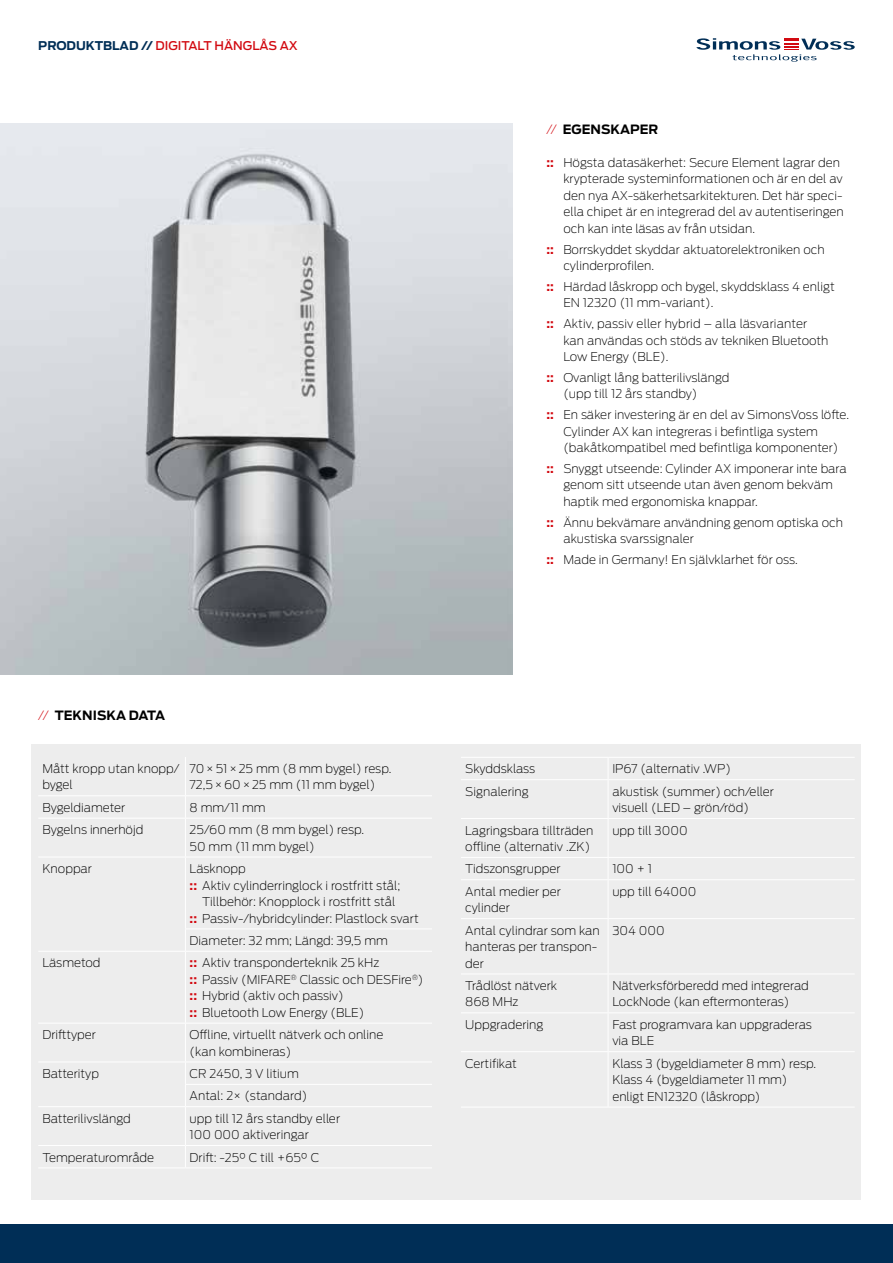
<style>
.page{position:relative;width:893px;height:1263px;background:#fff}
.page>*{position:absolute;margin:0;border:0;box-sizing:border-box;transform-origin:0 0}
.t1{font:700 12.75px "Antenna";color:#000}
.t2{font:200 12px/16.5px "Antenna";color:#000}
.t3{font:500 12px "Antenna";color:#d20a11}
.s1{font-weight:700;color:#002e56}
.s2{font-weight:200;color:#d20a11}
.s3{font-weight:700;color:#d20a11}
</style>
<div class="page">
<img style="left:0;top:123px;width:512px;height:551px">
<div style="left:0;top:1225px;width:893px;height:38px;background:#002e56"></div>
<div style="left:31px;top:744px;width:830px;height:455px;background:#ededed"></div>
<hr style="left:38px;top:795px;width:147px;height:1px;background:#fff">
<hr style="left:185px;top:795px;width:247px;height:1px;background:#fff">
<hr style="left:38px;top:818px;width:147px;height:1px;background:#fff">
<hr style="left:185px;top:818px;width:247px;height:1px;background:#fff">
<hr style="left:38px;top:857px;width:147px;height:1px;background:#fff">
<hr style="left:185px;top:857px;width:247px;height:1px;background:#fff">
<hr style="left:185px;top:928px;width:247px;height:1px;background:#fff">
<hr style="left:38px;top:951px;width:147px;height:1px;background:#fff">
<hr style="left:185px;top:951px;width:247px;height:1px;background:#fff">
<hr style="left:38px;top:1023px;width:147px;height:1px;background:#fff">
<hr style="left:185px;top:1023px;width:247px;height:1px;background:#fff">
<hr style="left:38px;top:1061px;width:147px;height:1px;background:#fff">
<hr style="left:185px;top:1061px;width:247px;height:1px;background:#fff">
<hr style="left:185px;top:1084px;width:247px;height:1px;background:#fff">
<hr style="left:38px;top:1106px;width:147px;height:1px;background:#fff">
<hr style="left:185px;top:1106px;width:247px;height:1px;background:#fff">
<hr style="left:38px;top:1145px;width:147px;height:1px;background:#fff">
<hr style="left:185px;top:1145px;width:247px;height:1px;background:#fff">
<hr style="left:38px;top:1167px;width:147px;height:1px;background:#fff">
<hr style="left:185px;top:1167px;width:247px;height:1px;background:#fff">
<hr style="left:185px;top:757px;width:1px;height:38px;background:#fff">
<svg style="left:185px;top:796px;width:1px;height:22px"></svg>
<hr style="left:185px;top:818px;width:1px;height:39px;background:#fff">
<hr style="left:185px;top:857px;width:1px;height:71px;background:#fff">
<svg style="left:185px;top:929px;width:1px;height:22px"></svg>
<hr style="left:185px;top:952px;width:1px;height:71px;background:#fff">
<hr style="left:185px;top:1023px;width:1px;height:38px;background:#fff">
<svg style="left:185px;top:1062px;width:1px;height:44px"></svg>
<hr style="left:185px;top:1107px;width:1px;height:38px;background:#fff">
<svg style="left:185px;top:1146px;width:1px;height:21px"></svg>
<hr style="left:461px;top:757px;width:147px;height:1px;background:#fff">
<hr style="left:608px;top:757px;width:247px;height:1px;background:#fff">
<hr style="left:461px;top:779px;width:147px;height:1px;background:#fff">
<hr style="left:608px;top:779px;width:247px;height:1px;background:#fff">
<hr style="left:461px;top:818px;width:147px;height:1px;background:#fff">
<hr style="left:608px;top:818px;width:247px;height:1px;background:#fff">
<hr style="left:461px;top:857px;width:147px;height:1px;background:#fff">
<hr style="left:608px;top:857px;width:247px;height:1px;background:#fff">
<hr style="left:461px;top:879px;width:147px;height:1px;background:#fff">
<hr style="left:608px;top:879px;width:247px;height:1px;background:#fff">
<hr style="left:461px;top:918px;width:147px;height:1px;background:#fff">
<hr style="left:608px;top:918px;width:247px;height:1px;background:#fff">
<hr style="left:461px;top:973px;width:147px;height:1px;background:#fff">
<hr style="left:608px;top:973px;width:247px;height:1px;background:#fff">
<hr style="left:461px;top:1051px;width:147px;height:1px;background:#fff">
<hr style="left:608px;top:1051px;width:247px;height:1px;background:#fff">
<hr style="left:461px;top:1107px;width:147px;height:1px;background:#fff">
<hr style="left:608px;top:1107px;width:247px;height:1px;background:#fff">
<hr style="left:608px;top:780px;width:1px;height:38px;background:#fff">
<hr style="left:608px;top:819px;width:1px;height:38px;background:#fff">
<hr style="left:608px;top:880px;width:1px;height:38px;background:#fff">
<hr style="left:608px;top:919px;width:1px;height:54px;background:#fff">
<hr style="left:608px;top:974px;width:1px;height:38px;background:#fff">
<hr style="left:608px;top:1052px;width:1px;height:55px;background:#fff">
<hr style="left:461px;top:1012px;width:147px;height:1px;background:#fff">
<hr style="left:608px;top:1012px;width:247px;height:1px;background:#fff">
<hr style="left:608px;top:1013px;width:1px;height:38px;background:#fff">
<svg style="left:696px;top:38px;width:159px;height:24px"></svg>
<p class="t3" style="left:38px;top:37px;width:261px"><span class="s1">PRODUKTBLAD //</span> DIGITALT HÄNGLÅS AX</p>
<p class="t1" style="left:546px;top:120px;width:114px"><span class="s2">//</span> EGENSKAPER</p>
<p class="t2" style="left:563px;top:154px;width:282px;text-indent:-17px"><span class="s3">::</span> Högsta datasäkerhet: Secure Element lagrar den krypterade systeminformationen och är en del av den nya AX-säkerhetsarkitekturen. Det här speci&shy;ella chipet är en integrerad del av autentiseringen och kan inte läsas av från utsidan.</p>
<p class="t2" style="left:563px;top:241px;width:263px;text-indent:-17px"><span class="s3">::</span> Borrskyddet skyddar aktuatorelektroniken och cylinderprofilen.</p>
<p class="t2" style="left:563px;top:278px;width:273px;text-indent:-17px"><span class="s3">::</span> Härdad låskropp och bygel, skyddsklass 4 enligt<br>EN 12320 (11 mm-variant).</p>
<p class="t2" style="left:563px;top:315px;width:267px;text-indent:-17px"><span class="s3">::</span> Aktiv, passiv eller hybrid – alla läsvarianter kan användas och stöds av tekniken Bluetooth<br>Low Energy (BLE).</p>
<p class="t2" style="left:563px;top:369px;width:168px;text-indent:-17px"><span class="s3">::</span> Ovanligt lång batterilivslängd (upp till 12 års standby)</p>
<p class="t2" style="left:563px;top:406px;width:287px;text-indent:-17px"><span class="s3">::</span> En säker investering är en del av SimonsVoss löfte.<br>Cylinder AX kan integreras i befintliga system (bakåtkompatibel med befintliga komponenter)</p>
<p class="t2" style="left:563px;top:460px;width:285px;text-indent:-17px"><span class="s3">::</span> Snyggt utseende: Cylinder AX imponerar inte bara genom sitt utseende utan även genom bekväm haptik med ergonomiska knappar.</p>
<p class="t2" style="left:563px;top:514px;width:281px;text-indent:-17px"><span class="s3">::</span> Ännu bekvämare användning genom optiska och akustiska svarssignaler</p>
<p class="t2" style="left:546px;top:551px;width:253px"><span class="s3">::</span> Made in Germany! En självklarhet för oss.</p>
<p class="t1" style="left:38px;top:707px;width:128px"><span class="s2">//</span> TEKNISKA DATA</p>
<p class="t2" style="left:43px;top:760px;width:138px">Mått kropp utan knopp/ bygel</p>
<p class="t2" style="left:190px;top:760px;width:203px">70×51×25 mm (8 mm bygel) resp.<br>72,5×60×25 mm (11 mm bygel)</p>
<p class="t2" style="left:43px;top:799px;width:84px">Bygeldiameter</p>
<p class="t2" style="left:190px;top:799px;width:78px">8 mm/11 mm</p>
<p class="t2" style="left:43px;top:821px;width:102px">Bygelns innerhöjd</p>
<p class="t2" style="left:190px;top:821px;width:176px">25/60 mm (8 mm bygel) resp.<br>50 mm (11 mm bygel)</p>
<p class="t2" style="left:43px;top:860px;width:51px">Knoppar</p>
<p class="t2" style="left:190px;top:860px;width:58px">Läsknopp</p>
<p class="t2" style="left:190px;top:876px;width:212px"><span class="s3">::</span> Aktiv cylinderringlock i rostfritt stål;</p>
<p class="t2" style="left:202px;top:893px;width:195px">Tillbehör: Knopplock i rostfritt stål</p>
<p class="t2" style="left:190px;top:909px;width:231px"><span class="s3">::</span> Passiv-/hybridcylinder: Plastlock svart</p>
<p class="t2" style="left:190px;top:932px;width:200px">Diameter: 32 mm; Längd: 39,5 mm</p>
<p class="t2" style="left:43px;top:954px;width:60px">Läsmetod</p>
<p class="t2" style="left:190px;top:954px;width:235px"><span class="s3">::</span> Aktiv transponderteknik 25 kHz<br><span class="s3">::</span> Passiv (MIFARE<sup>®</sup> Classic och DESFire<sup>®</sup>) <span class="s3">::</span> Hybrid (aktiv och passiv)<br><span class="s3">::</span> Bluetooth Low Energy (BLE)</p>
<p class="t2" style="left:43px;top:1026px;width:55px">Drifttyper</p>
<p class="t2" style="left:190px;top:1026px;width:195px">Offline, virtuellt nätverk och online (kan kombineras)</p>
<p class="t2" style="left:43px;top:1065px;width:58px">Batterityp</p>
<p class="t2" style="left:190px;top:1062px;width:119px;line-height:22.4px">CR 2450, 3 V litium<br>Antal: 2× (standard)</p>
<p class="t2" style="left:43px;top:1110px;width:90px">Batterilivslängd</p>
<p class="t2" style="left:190px;top:1110px;width:152px">upp till 12 års standby eller<br>100 000 aktiveringar</p>
<p class="t2" style="left:43px;top:1148px;width:113px">Temperaturområde</p>
<p class="t2" style="left:190px;top:1148px;width:131px">Drift: -25° C till +65° C</p>
<p class="t2" style="left:465px;top:760px;width:72px">Skyddsklass</p>
<p class="t2" style="left:612px;top:760px;width:120px">IP67 (alternativ .WP)</p>
<p class="t2" style="left:465px;top:783px;width:65px">Signalering</p>
<p class="t2" style="left:612px;top:783px;width:163px">akustisk (summer) och/eller visuell (LED – grön/röd)</p>
<p class="t2" style="left:465px;top:821px;width:130px">Lagringsbara tillträden offline (alternativ .ZK)</p>
<p class="t2" style="left:612px;top:821px;width:77px">upp till 3000</p>
<p class="t2" style="left:465px;top:860px;width:97px">Tidszonsgrupper</p>
<p class="t2" style="left:612px;top:860px;width:41px">100 + 1</p>
<p class="t2" style="left:465px;top:883px;width:97px">Antal medier per cylinder</p>
<p class="t2" style="left:612px;top:883px;width:86px">upp till 64000</p>
<p class="t2" style="left:465px;top:921px;width:136px">Antal cylindrar som kan hanteras per transpon&shy;der</p>
<p class="t2" style="left:612px;top:921px;width:54px">304 000</p>
<p class="t2" style="left:465px;top:977px;width:93px">Trådlöst nätverk<br>868 MHz</p>
<p class="t2" style="left:612px;top:977px;width:198px">Nätverksförberedd med integrerad<br>LockNode (kan eftermonteras)</p>
<p class="t2" style="left:465px;top:1016px;width:80px">Uppgradering</p>
<p class="t2" style="left:612px;top:1016px;width:201px">Fast programvara kan uppgraderas via BLE</p>
<p class="t2" style="left:465px;top:1055px;width:53px">Certifikat</p>
<p class="t2" style="left:612px;top:1055px;width:205px">Klass 3 (bygeldiameter 8 mm) resp.<br>Klass 4 (bygeldiameter 11 mm) enligt EN12320 (låskropp)</p>
</div>
